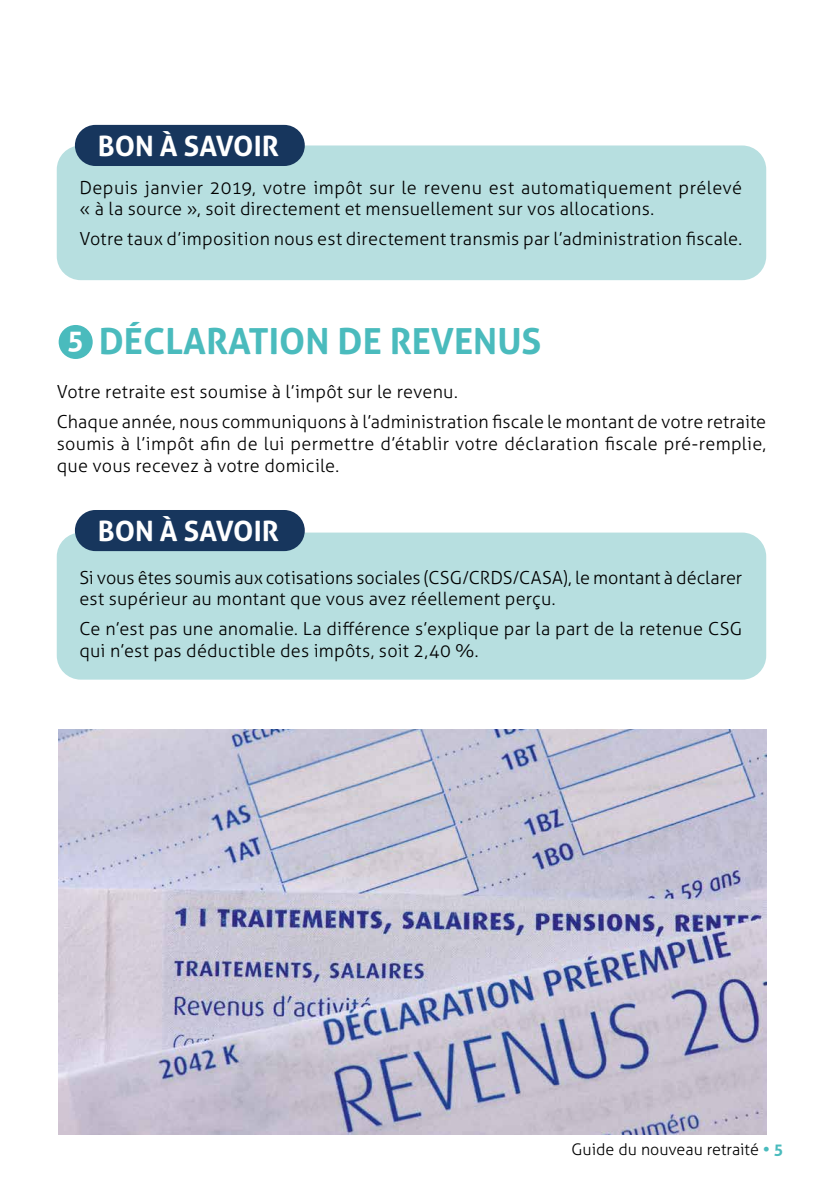
<style>
.page{position:relative;width:823px;height:1191px;background:#fff}
.page>*{position:absolute;margin:0;border:0;box-sizing:border-box;transform-origin:0 0}
.t1{font:700 36px "Aller";color:#4abbbd}
.t2{font:700 28px "Aller";color:#fff}
.t3{font:300 18px/21.6px "Aller";letter-spacing:.01em;color:#000}
.t4{font:300 16px "Aller";color:#000}
.s1{font-size:28px;color:#fff}
.s2{font-weight:700;color:#4abbbd}
</style>
<div class="page">
<div style="left:59px;top:325px;width:34px;height:34px;background:#4abbbd;border-radius:50%"></div>
<div style="left:57px;top:145px;width:708px;height:135px;background:#b7dfe0;border-radius:24px"></div>
<div style="left:75px;top:125px;width:229px;height:41px;background:#17365d;border-radius:21px"></div>
<div style="left:57px;top:532px;width:708px;height:147px;background:#b7dfe0;border-radius:24px"></div>
<div style="left:75px;top:510px;width:229px;height:41px;background:#17365d;border-radius:21px"></div>
<img style="left:59px;top:729px;width:706px;height:405px">
<h2 class="t2" style="left:98px;top:129px;width:182px">BON À SAVOIR</h2>
<p class="t3" style="left:79px;top:176px;width:664px">Depuis janvier 2019, votre impôt sur le revenu est automatiquement prélevé « à la source », soit directement et mensuellement sur vos allocations.</p>
<p class="t3" style="left:79px;top:228px;width:663px">Votre taux d’imposition nous est directement transmis par l’administration fiscale.</p>
<h1 class="t1" style="left:67px;top:319px;width:475px"><span class="s1">5</span> DÉCLARATION DE REVENUS</h1>
<p class="t3" style="left:57px;top:377px;width:710px;line-height:30px">Votre retraite est soumise à l’impôt sur le revenu.<br>Chaque année, nous communiquons à l’administration fiscale le montant de votre retraite</p>
<p class="t3" style="left:57px;top:433px;width:710px">soumis à l’impôt afin de lui permettre d’établir votre déclaration fiscale pré-remplie, que vous recevez à votre domicile.</p>
<h2 class="t2" style="left:98px;top:514px;width:182px">BON À SAVOIR</h2>
<p class="t3" style="left:79px;top:566px;width:664px">Si vous êtes soumis aux cotisations sociales (CSG/CRDS/CASA), le montant à déclarer est supérieur au montant que vous avez réellement perçu.</p>
<p class="t3" style="left:79px;top:618px;width:664px">Ce n’est pas une anomalie. La différence s’explique par la part de la retenue CSG qui n’est pas déductible des impôts, soit 2,40 %.</p>
<p class="t4" style="left:571px;top:1139px;width:213px">Guide du nouveau retraité <span class="s2">• 5</span></p>
</div>
